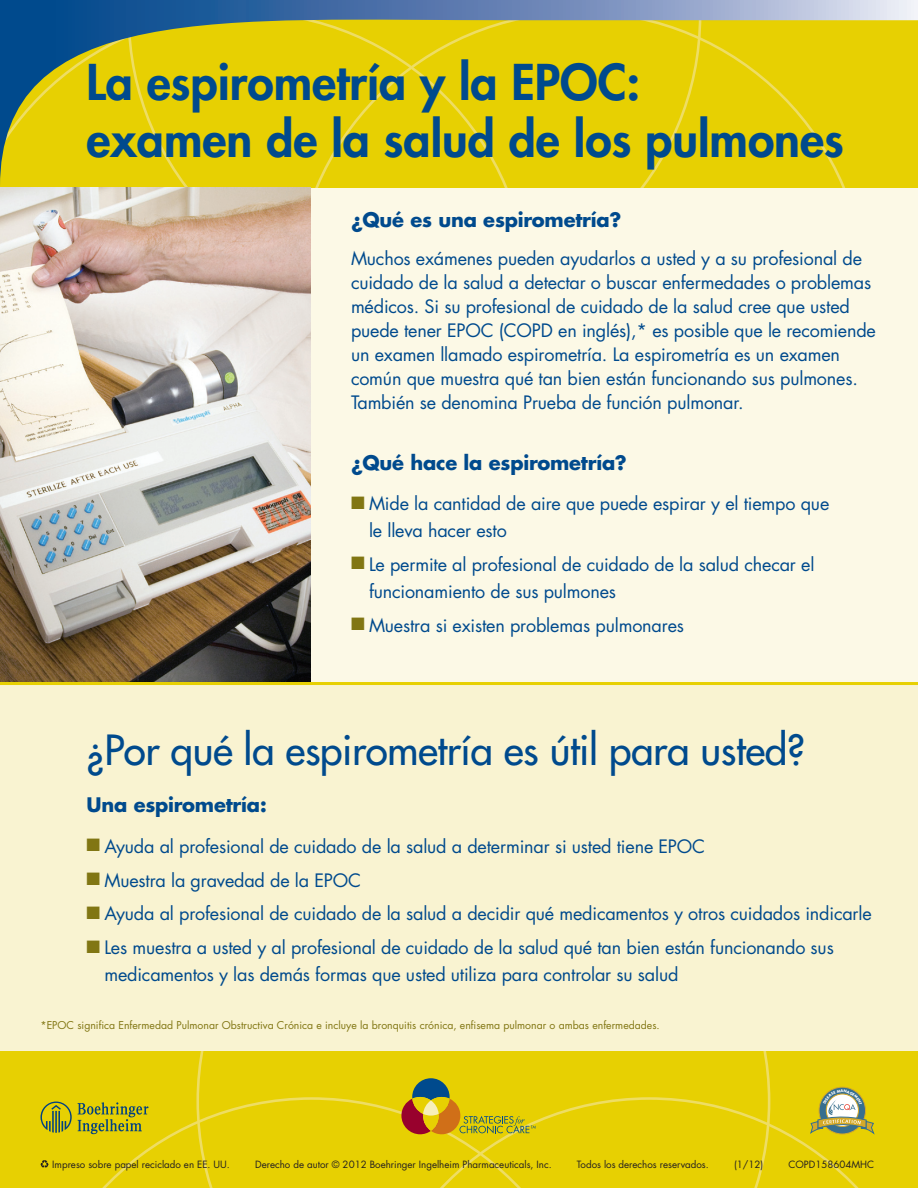
<style>
.page{position:relative;width:918px;height:1188px;background:#fff}
.page>*{position:absolute;margin:0;border:0;box-sizing:border-box;transform-origin:0 0}
.t1{font:800 48px/57.6px "Futura";color:#004a8d}
.Body_Copy{font:40.5px "Futura";letter-spacing:-.01em;color:#004a8d}
.Body_Copy-2{font:700 19.5px "Futura";letter-spacing:-.01em;color:#004a8d}
.bullet{font:18px/27px "Futura";letter-spacing:-.01em;color:#004a8d}
.Body_Copy-3{font:18px/24px "Futura";letter-spacing:-.01em;color:#004a8d}
.t2{font:10.5px "Futura";color:#817613}
.t3{font:9.75px "Futura";color:#231f20}
.s1{color:#817613}
</style>
<div class="page">
<div style="left:0;top:187px;width:918px;height:864px;background:#fcf9e6"></div>
<div style="left:0;top:684px;width:918px;height:367px;background:#f9f3d1"></div>
<img style="left:0;top:187px;width:310px;height:495px">
<svg style="left:0;top:0;width:918px;height:187px;background:#cec11d"></svg>
<div style="left:0;top:1051px;width:918px;height:137px;background:#e7d002"></div>
<svg style="left:599px;top:1097px;width:276px;height:91px"></svg>
<svg style="left:40px;top:1097px;width:559px;height:91px"></svg>
<svg style="left:40px;top:1102px;width:32px;height:31px"></svg>
<svg style="left:78px;top:1102px;width:71px;height:32px"></svg>
<svg style="left:41px;top:1160px;width:7px;height:8px"></svg>
<hr style="left:0;top:682px;width:918px;height:3px;background:#e7d002">
<svg style="left:401px;top:1078px;width:135px;height:56px"></svg>
<svg style="left:811px;top:1090px;width:63px;height:44px"></svg>
<p class="t1" style="left:87px;top:53px;width:759px">La espirometría y la EPOC:<br>examen de la salud de los pulmones</p>
<p class="Body_Copy-2" style="left:351px;top:207px;width:272px">¿Qué es una espirometría?</p>
<p class="Body_Copy-3" style="left:351px;top:247px;width:527px">Muchos exámenes pueden ayudarlos a usted y a su profesional de cuidado de la salud a detectar o buscar enfermedades o problemas médicos. Si su profesional de cuidado de la salud cree que usted puede tener EPOC (COPD en inglés),* es posible que le recomiende un examen llamado espirometría. La espirometría es un examen común que muestra qué tan bien están funcionando sus pulmones.<br>También se denomina Prueba de función pulmonar.</p>
<p class="Body_Copy-2" style="left:351px;top:449px;width:277px">¿Qué hace la espirometría?</p>
<p class="bullet" style="left:369px;top:490px;width:462px;text-indent:-18px"><span class="s1">■</span> Mide la cantidad de aire que puede espirar y el tiempo que le lleva hacer esto</p>
<p class="bullet" style="left:369px;top:551px;width:447px;text-indent:-18px"><span class="s1">■</span> Le permite al profesional de cuidado de la salud checar el funcionamiento de sus pulmones</p>
<p class="bullet" style="left:351px;top:612px;width:335px"><span class="s1">■</span> Muestra si existen problemas pulmonares</p>
<p class="Body_Copy" style="left:86px;top:725px;width:720px">¿Por qué la espirometría es útil para usted?</p>
<p class="Body_Copy-2" style="left:86px;top:792px;width:182px">Una espirometría:</p>
<p class="bullet" style="left:86px;top:833px;width:620px"><span class="s1">■</span> Ayuda al profesional de cuidado de la salud a determinar si usted tiene EPOC</p>
<p class="bullet" style="left:86px;top:867px;width:276px"><span class="s1">■</span> Muestra la gravedad de la EPOC</p>
<p class="bullet" style="left:86px;top:901px;width:787px"><span class="s1">■</span> Ayuda al profesional de cuidado de la salud a decidir qué medicamentos y otros cuidados indicarle</p>
<p class="bullet" style="left:104px;top:934px;width:731px;text-indent:-18px"><span class="s1">■</span> Les muestra a usted y al profesional de cuidado de la salud qué tan bien están funcionando sus medicamentos y las demás formas que usted utiliza para controlar su salud</p>
<p class="t2" style="left:40px;top:1019px;width:621px">*EPOC significa Enfermedad Pulmonar Obstructiva Crónica e incluye la bronquitis crónica, enfisema pulmonar o ambas enfermedades.</p>
<p class="t3" style="left:52px;top:1158px;width:179px">Impreso sobre papel reciclado en EE. UU.</p>
<p class="t3" style="left:255px;top:1158px;width:298px">Derecho de autor © 2012 Boehringer Ingelheim Pharmaceuticals, Inc.</p>
<p class="t3" style="left:577px;top:1158px;width:133px">Todos los derechos reservados.</p>
<p class="t3" style="left:734px;top:1158px;width:31px">(1/12)</p>
<p class="t3" style="left:788px;top:1158px;width:87px">COPD158604MHC</p>
</div>
